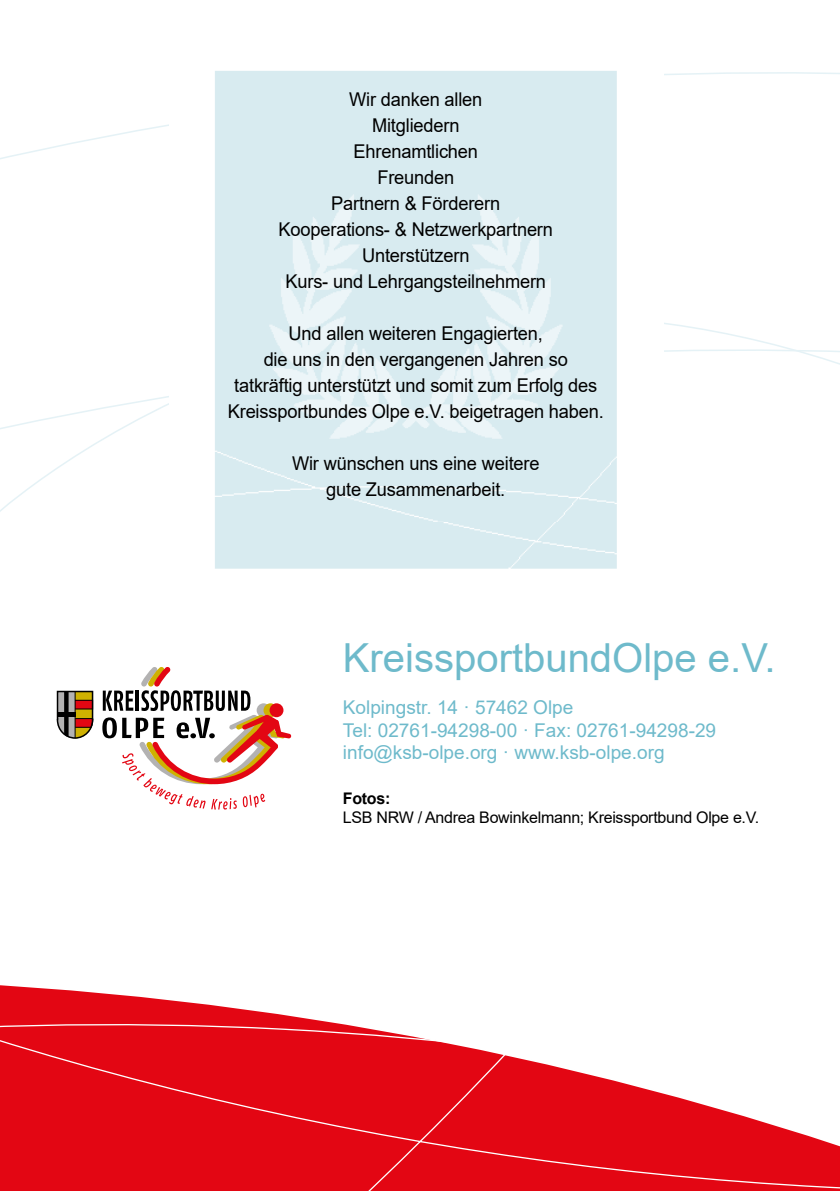
<style>
.page{position:relative;width:840px;height:1191px;background:#fff}
.page>*{position:absolute;margin:0;border:0;box-sizing:border-box;transform-origin:0 0}
.t1{font:40px "Arial";color:#6ebacb}
.t2{font:19px/26px "Arial";letter-spacing:-.01em;color:#000;text-align:center;scale:.96 1}
.t3{font:19px/22.8px "Arial";color:#6ebacb}
.t4{font:16px "Arial";letter-spacing:-.02em;color:#000}
.t5{font:700 16px "Arial";letter-spacing:-.02em;color:#000}
</style>
<div class="page">
<svg style="left:0;top:323px;width:839px;height:189px"></svg>
<svg style="left:0;top:72px;width:839px;height:87px"></svg>
<img style="left:169px;top:71px;width:494px;height:498px">
<svg style="left:0;top:985px;width:839px;height:206px"></svg>
<svg style="left:56px;top:690px;width:38px;height:49px"></svg>
<hr style="left:75px;top:691px;width:1px;height:47px;background:#000">
<svg style="left:102px;top:667px;width:189px;height:142px"></svg>
<p class="t2" style="left:278px;top:86px;width:287px">Wir danken allen<br>Mitgliedern<br>Ehrenamtlichen<br>Freunden<br>Partnern &amp; Förderern<br>Kooperations- &amp; Netzwerkpartnern<br>Unterstützern<br>Kurs- und Lehrgangsteilnehmern</p>
<p class="t2" style="left:228px;top:320px;width:393px">Und allen weiteren Engagierten,<br>die uns in den vergangenen Jahren so tatkräftig unterstützt und somit zum Erfolg des Kreissportbundes Olpe e.V. beigetragen haben.</p>
<p class="t2" style="left:292px;top:450px;width:259px">Wir wünschen uns eine weitere gute Zusammenarbeit.</p>
<h1 class="t1" style="left:343px;top:630px;width:434px">KreissportbundOlpe e.V.</h1>
<p class="t3" style="left:343px;top:695px;width:374px">Kolpingstr. 14 · 57462 Olpe<br>Tel: 02761-94298-00 · Fax: 02761-94298-29 info@ksb-olpe.org · www.ksb-olpe.org</p>
<p class="t5" style="left:343px;top:787px;width:49px">Fotos:</p>
<p class="t4" style="left:343px;top:806px;width:417px">LSB NRW / Andrea Bowinkelmann; Kreissportbund Olpe e.V.</p>
</div>
